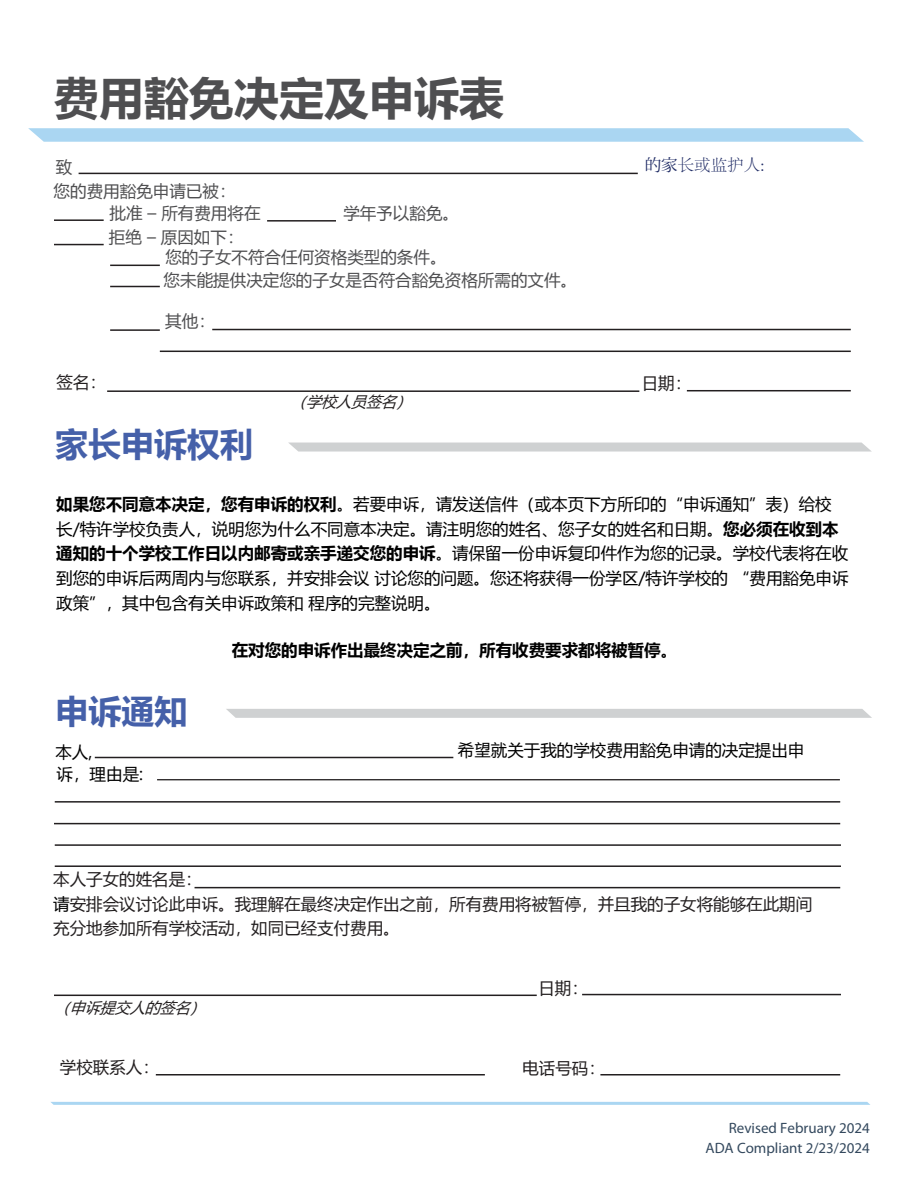
<style>
.page{position:relative;width:918px;height:1188px;background:#fff}
.page>*{position:absolute;margin:0;border:0;box-sizing:border-box;transform-origin:0 0}
.t1{font:700 45px "Microsoft Ya Hei";color:#4f4f51}
.t2{font:700 33px "Microsoft Ya Hei";color:#4560a9}
.t3{font:16.5px/24.8px "Microsoft Ya Hei";color:#000}
.t4{font:16.5px/24.8px "Microsoft Ya Hei";color:#231f20}
.t5{font:16.5px/19.6px "Microsoft Ya Hei";color:#4f4f51}
.t6{font:700 16.5px "Microsoft Ya Hei";color:#000}
.t7{font:300 16.5px "Adobe Song Std";color:#212d66}
.t8{font:15px/20.2px "Myriad Pro";color:#34495e;text-align:right}
.t9{font:italic 15px "Microsoft Ya Hei";color:#231f20}
.s1{font-family:"Koz Min Pr 6 N";font-weight:400}
.s2{font-family:"Times New Roman";font-weight:400}
.s3{font-weight:700}
.s4{color:#000}
</style>
<div class="page">
<hr style="left:110px;top:286px;width:50px;height:1px;background:#231f20">
<hr style="left:110px;top:265px;width:50px;height:1px;background:#231f20">
<hr style="left:687px;top:390px;width:164px;height:1px;background:#231f20">
<hr style="left:95px;top:757px;width:358px;height:1px;background:#231f20">
<hr style="left:55px;top:865px;width:786px;height:2px;background:#231f20">
<hr style="left:195px;top:887px;width:645px;height:1px;background:#231f20">
<hr style="left:582px;top:994px;width:259px;height:1px;background:#231f20">
<hr style="left:54px;top:995px;width:483px;height:1px;background:#231f20">
<hr style="left:110px;top:329px;width:50px;height:2px;background:#231f20">
<div style="left:293px;top:442px;width:574px;height:10px;background:#cfd1d2"></div>
<div style="left:231px;top:709px;width:636px;height:9px;background:#cfd1d2"></div>
<hr style="left:79px;top:173px;width:559px;height:1px;background:#231f20">
<hr style="left:267px;top:220px;width:69px;height:2px;background:#231f20">
<hr style="left:160px;top:351px;width:691px;height:1px;background:#231f20">
<hr style="left:212px;top:329px;width:639px;height:1px;background:#231f20">
<hr style="left:107px;top:390px;width:532px;height:2px;background:#231f20">
<hr style="left:157px;top:779px;width:683px;height:2px;background:#231f20">
<hr style="left:55px;top:801px;width:785px;height:2px;background:#231f20">
<hr style="left:54px;top:823px;width:786px;height:1px;background:#231f20">
<hr style="left:55px;top:844px;width:786px;height:2px;background:#231f20">
<hr style="left:156px;top:1074px;width:329px;height:2px;background:#231f20">
<div style="left:36px;top:128px;width:820px;height:14px;background:#aad6f2"></div>
<hr style="left:52px;top:1102px;width:817px;height:3px;background:#aad6f2">
<hr style="left:54px;top:219px;width:50px;height:2px;background:#231f20">
<hr style="left:54px;top:244px;width:50px;height:1px;background:#231f20">
<hr style="left:600px;top:1074px;width:240px;height:2px;background:#231f20">
<h1 class="t1" style="left:54px;top:66px;width:452px">费用豁免决定及申诉表</h1>
<p class="t5" style="left:56px;top:157px;width:18px">致</p>
<p class="t7" style="left:645px;top:156px;width:122px"><span class="s1">的家</span>长或监护人<span class="s2">:</span></p>
<p class="t5" style="left:109px;top:202px;width:153px">批准 – 所有费用将在</p>
<p class="t5" style="left:54px;top:180px;width:183px">您的费用豁免申请已被：</p>
<p class="t5" style="left:343px;top:203px;width:117px">学年予以豁免。</p>
<p class="t5" style="left:165px;top:227px;width:283px;text-indent:-56px">拒绝 – 原因如下：<br>您的子女不符合任何资格类型的条件。</p>
<p class="t5" style="left:164px;top:269px;width:415px">您未能提供决定您的子女是否符合豁免资格所需的文件。</p>
<p class="t5" style="left:165px;top:311px;width:51px">其他：</p>
<p class="t4" style="left:57px;top:369px;width:51px">签名：</p>
<p class="t9" style="left:291px;top:392px;width:128px">（学校人员签名）</p>
<p class="t4" style="left:642px;top:370px;width:51px">日期：</p>
<h2 class="t2" style="left:55px;top:421px;width:199px">家长申诉权利</h2>
<p class="t3" style="left:56px;top:491px;width:794px"><span class="s3">如果您不同意本决定，您有申诉的权利</span>。若要申诉，请发送信件（或本页下方所印的“申诉通知”表）给校长/特许学校负责人，说明您为什么不同意本决定。请注明您的姓名、您子女的姓名和日期。<span class="s3">您必须在收到本通知的十个学校工作日以内邮寄或亲手递交您的申诉</span>。请保留一份申诉复印件作为您的记录。学校代表将在收到您的申诉后两周内与您联系，并安排会议 讨论您的问题。您还将获得一份学区/特许学校的 “费用豁免申诉政策”，其中包含有关申诉政策和 程序的完整说明。</p>
<p class="t6" style="left:232px;top:639px;width:447px">在对您的申诉作出最终决定之前，所有收费要求都将被暂停。</p>
<h2 class="t2" style="left:55px;top:688px;width:134px">申诉通知</h2>
<p class="t3" style="left:55px;top:740px;width:39px">本人,</p>
<p class="t3" style="left:458px;top:737px;width:348px">希望就关于我的学校费用豁免申请的决定提出申</p>
<p class="t3" style="left:57px;top:761px;width:88px">诉，理由是:</p>
<p class="t4" style="left:53px;top:866px;width:760px">本人子女的姓名是：<br><span class="s4">请</span>安排会议讨论此申诉。我理解在最终决定作出之前，所有费用将被暂停，并且我的子女将能够在此期间充分地参加所有学校活动，如同已经支付费用。</p>
<p class="t9" style="left:55px;top:997px;width:158px">（申诉提交人的签名）</p>
<p class="t4" style="left:538px;top:975px;width:51px">日期：</p>
<p class="t4" style="left:60px;top:1054px;width:100px">学校联系人：</p>
<p class="t4" style="left:522px;top:1055px;width:84px">电话号码：</p>
<p class="t8" style="left:705px;top:1118px;width:166px">Revised February 2024<br>ADA Compliant 2/23/2024</p>
</div>
